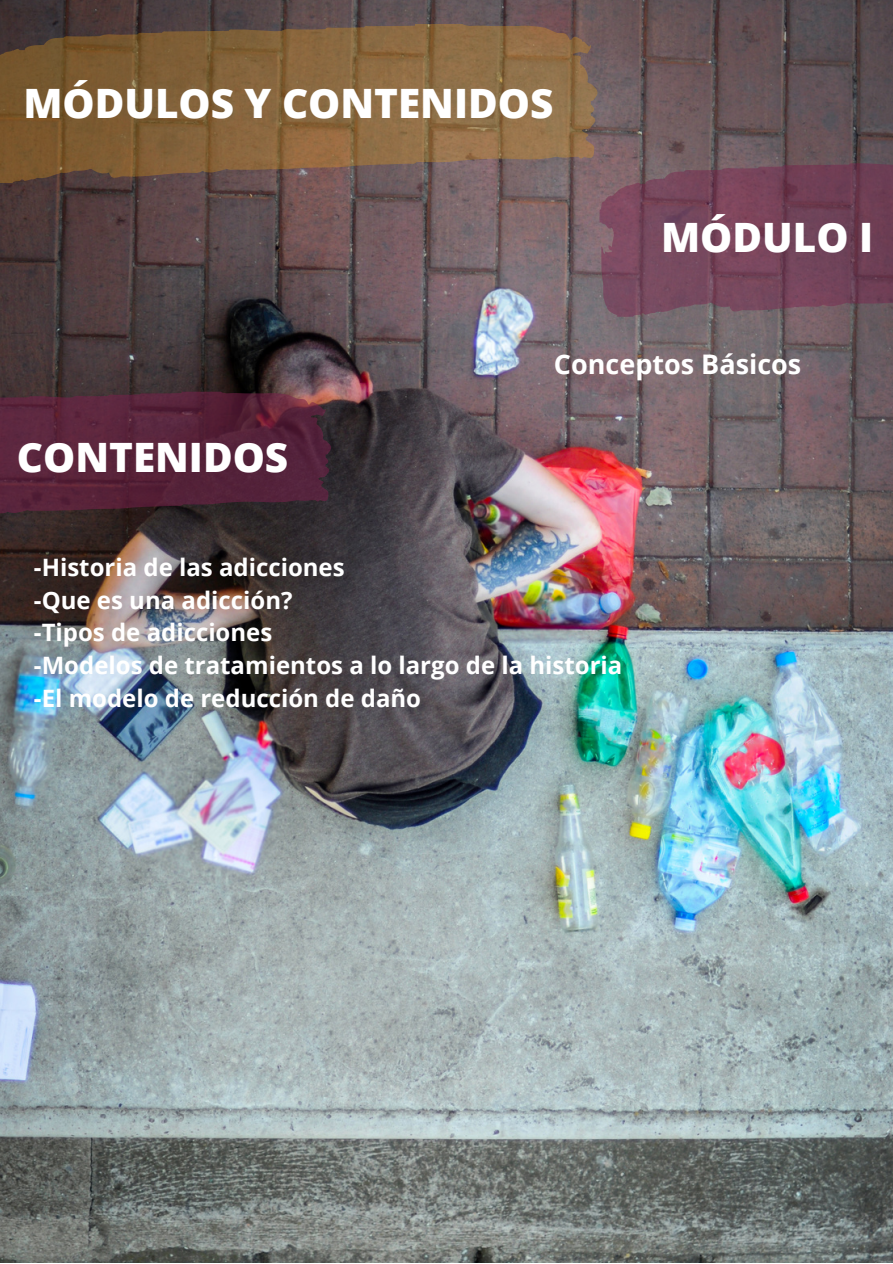
<style>
.page{position:relative;width:893px;height:1264px;background:#fff}
.page>*{position:absolute;margin:0;border:0;box-sizing:border-box;transform-origin:0 0}
.t1{font:800 40.5px "Open Sans";color:#fff}
.t2{font:700 27px "Open Sans";color:#fff}
.t3{font:700 24px/32.5px "Open Sans";color:#fff}
</style>
<div class="page">
<img style="left:0;top:0;width:892px;height:1262px">
<svg style="left:0;top:24px;width:597px;height:159px;background:#816240"></svg>
<svg style="left:599px;top:158px;width:293px;height:159px;background:#74485b"></svg>
<svg style="left:0;top:392px;width:331px;height:129px;background:#522437"></svg>
<h1 class="t1" style="left:23px;top:75px;width:531px">MÓDULOS Y CONTENIDOS</h1>
<h1 class="t1" style="left:661px;top:209px;width:213px">MÓDULO I</h1>
<h1 class="t1" style="left:17px;top:428px;width:273px">CONTENIDOS</h1>
<p class="t2" style="left:554px;top:345px;width:249px">Conceptos Básicos</p>
<p class="t3" style="left:34px;top:550px;width:590px">-Historia de las adicciones<br>-Que es una adicción?<br>-Tipos de adicciones<br>-Modelos de tratamientos a lo largo de la historia -El modelo de reducción de daño</p>
</div>
